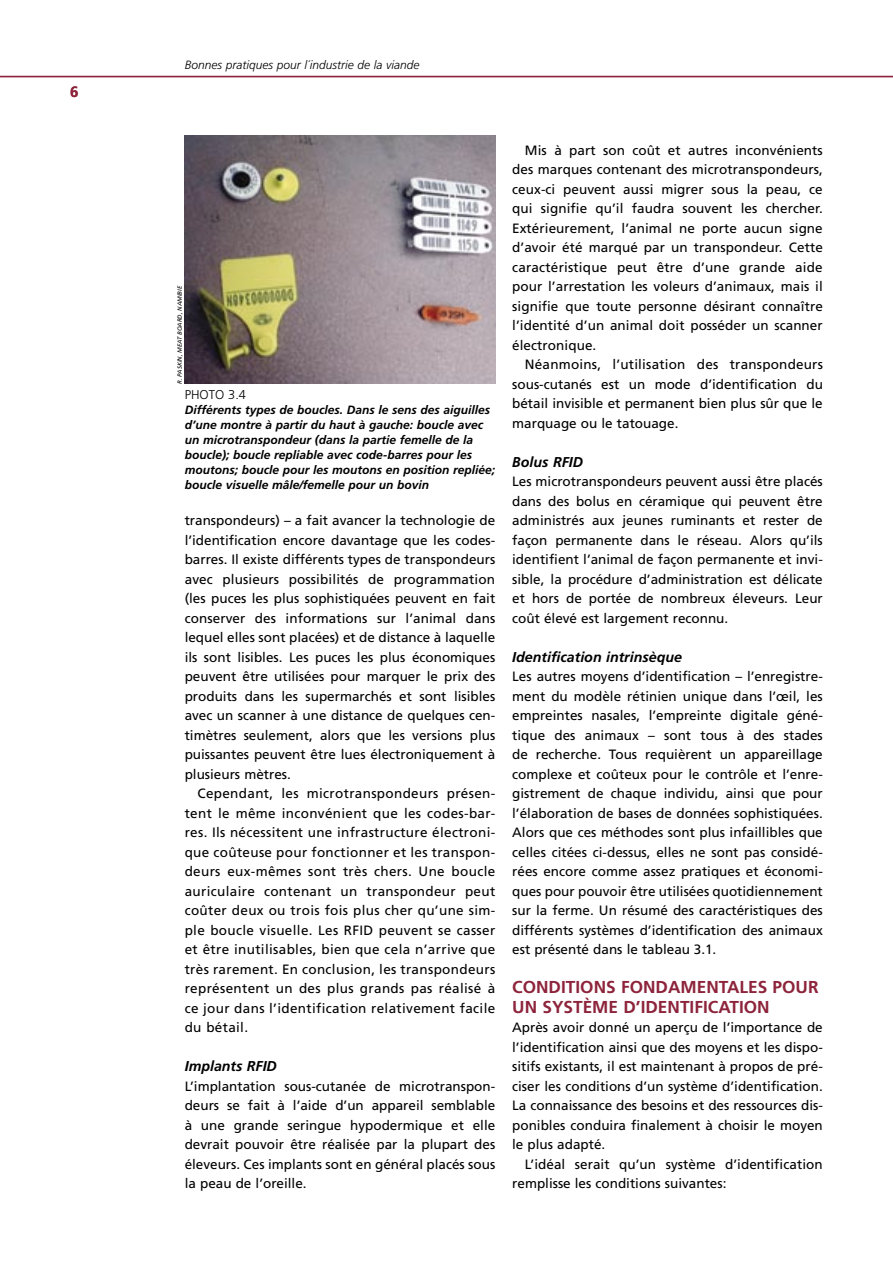
<style>
.page{position:relative;width:893px;height:1263px;background:#fff}
.page>*{position:absolute;margin:0;border:0;box-sizing:border-box;transform-origin:0 0}
.Heading_2{font:700 17.25px/19.5px "Frutiger LT Std";color:#8d243b}
.t1{font:700 15px "Frutiger LT Std";color:#8d243b}
.Heading_4{font:italic 700 14.25px "Frutiger LT Std";color:#000}
.NewPara1{font:13.5px/19.5px "Frutiger LT Std";color:#000;text-align:justify}
.NewPara{font:13.5px/19.5px "Frutiger LT Std";letter-spacing:.005em;color:#000;text-align:justify}
.t2{font:300 12.75px "Frutiger LT Std";color:#000}
.PhotoTitle{font:italic 700 12px/15px "Frutiger LT Std";color:#000}
.t3{font:italic 300 12px "Frutiger LT Std";color:#000}
.PhotoCredit{font:italic 6px "Frutiger LT Std";letter-spacing:-.005em;color:#000}
</style>
<div class="page">
<hr style="left:0;top:76px;width:893px;height:1px;background:#8d243b">
<img style="left:185px;top:135px;width:311px;height:249px">
<p class="t1" style="left:70px;top:83px;width:10px">6</p>
<p class="t3" style="left:185px;top:58px;width:236px">Bonnes pratiques pour l´industrie de la viande</p>
<p class="PhotoCredit" style="left:176px;top:384px;width:100px;rotate:-90deg">R. PASKIN, MEAT BOARD, NAMIBIE</p>
<p class="t2" style="left:185px;top:387px;width:63px">PHOTO 3.4</p>
<p class="PhotoTitle" style="left:185px;top:402px;width:312px">Différents types de boucles. Dans le sens des aiguilles d’une montre à partir du haut à gauche: boucle avec un microtranspondeur (dans la partie femelle de la boucle); boucle repliable avec code-barres pour les moutons; boucle pour les moutons en position repliée; boucle visuelle mâle/femelle pour un bovin</p>
<p class="NewPara1" style="left:185px;top:511px;width:312px">transpondeurs) – a fait avancer la technologie de l’identification encore davantage que les codes&shy;barres. Il existe différents types de transpondeurs avec plusieurs possibilités de programmation (les puces les plus sophistiquées peuvent en fait conserver des informations sur l’animal dans lequel elles sont placées) et de distance à laquelle ils sont lisibles. Les puces les plus économiques peuvent être utilisées pour marquer le prix des produits dans les supermarchés et sont lisibles avec un scanner à une distance de quelques cen&shy;timètres seulement, alors que les versions plus puissantes peuvent être lues électroniquement à plusieurs mètres.</p>
<p class="NewPara" style="left:185px;top:784px;width:312px;text-indent:13px">Cependant, les microtranspondeurs présen&shy;tent le même inconvénient que les codes-bar&shy;res. Ils nécessitent une infrastructure électroni&shy;que coûteuse pour fonctionner et les transpon&shy;deurs eux-mêmes sont très chers. Une boucle auriculaire contenant un transpondeur peut coûter deux ou trois fois plus cher qu’une sim&shy;ple boucle visuelle. Les RFID peuvent se casser et être inutilisables, bien que cela n’arrive que très rarement. En conclusion, les transpondeurs représentent un des plus grands pas réalisé à ce jour dans l’identification relativement facile du bétail.</p>
<p class="Heading_4" style="left:185px;top:1058px;width:94px">Implants RFID</p>
<p class="NewPara1" style="left:185px;top:1076px;width:312px">L’implantation sous-cutanée de microtranspon&shy;deurs se fait à l’aide d’un appareil semblable à une grande seringue hypodermique et elle devrait pouvoir être réalisée par la plupart des éleveurs. Ces implants sont en général placés sous la peau de l’oreille.</p>
<p class="NewPara" style="left:512px;top:140px;width:312px;text-indent:13px">Mis à part son coût et autres inconvénients des marques contenant des microtranspondeurs, ceux-ci peuvent aussi migrer sous la peau, ce qui signifie qu’il faudra souvent les chercher.<br>Extérieurement, l’animal ne porte aucun signe d’avoir été marqué par un transpondeur. Cette caractéristique peut être d’une grande aide pour l’arrestation les voleurs d’animaux, mais il signifie que toute personne désirant connaître l’identité d’un animal doit posséder un scanner électronique.</p>
<p class="NewPara" style="left:512px;top:355px;width:312px;text-indent:13px">Néanmoins, l’utilisation des transpondeurs sous-cutanés est un mode d’identification du bétail invisible et permanent bien plus sûr que le marquage ou le tatouage.</p>
<p class="Heading_4" style="left:512px;top:453px;width:72px">Bolus RFID</p>
<p class="NewPara1" style="left:512px;top:472px;width:312px">Les microtranspondeurs peuvent aussi être placés dans des bolus en céramique qui peuvent être administrés aux jeunes ruminants et rester de façon permanente dans le réseau. Alors qu’ils identifient l’animal de façon permanente et invi&shy;sible, la procédure d’administration est délicate et hors de portée de nombreux éleveurs. Leur coût élevé est largement reconnu.</p>
<p class="Heading_4" style="left:512px;top:648px;width:171px">Identification intrinsèque</p>
<p class="NewPara1" style="left:512px;top:667px;width:312px">Les autres moyens d’identification – l’enregistre&shy;ment du modèle rétinien unique dans l’œil, les empreintes nasales, l’empreinte digitale géné&shy;tique des animaux – sont tous à des stades de recherche. Tous requièrent un appareillage complexe et coûteux pour le contrôle et l’enre&shy;gistrement de chaque individu, ainsi que pour l’élaboration de bases de données sophistiquées.<br>Alors que ces méthodes sont plus infaillibles que celles citées ci-dessus, elles ne sont pas considé&shy;rées encore comme assez pratiques et économi&shy;ques pour pouvoir être utilisées quotidiennement sur la ferme. Un résumé des caractéristiques des différents systèmes d’identification des animaux est présenté dans le tableau 3.1.</p>
<p class="Heading_2" style="left:512px;top:977px;width:308px">CONDITIONS FONDAMENTALES POUR<br>UN SYSTÈME D’IDENTIFICATION</p>
<p class="NewPara1" style="left:512px;top:1018px;width:312px">Après avoir donné un aperçu de l’importance de l’identification ainsi que des moyens et les dispo&shy;sitifs existants, il est maintenant à propos de pré&shy;ciser les conditions d’un système d’identification.<br>La connaissance des besoins et des ressources dis&shy;ponibles conduira finalement à choisir le moyen le plus adapté.</p>
<p class="NewPara" style="left:512px;top:1154px;width:312px;text-indent:13px">L’idéal serait qu’un système d’identification remplisse les conditions suivantes:</p>
</div>
